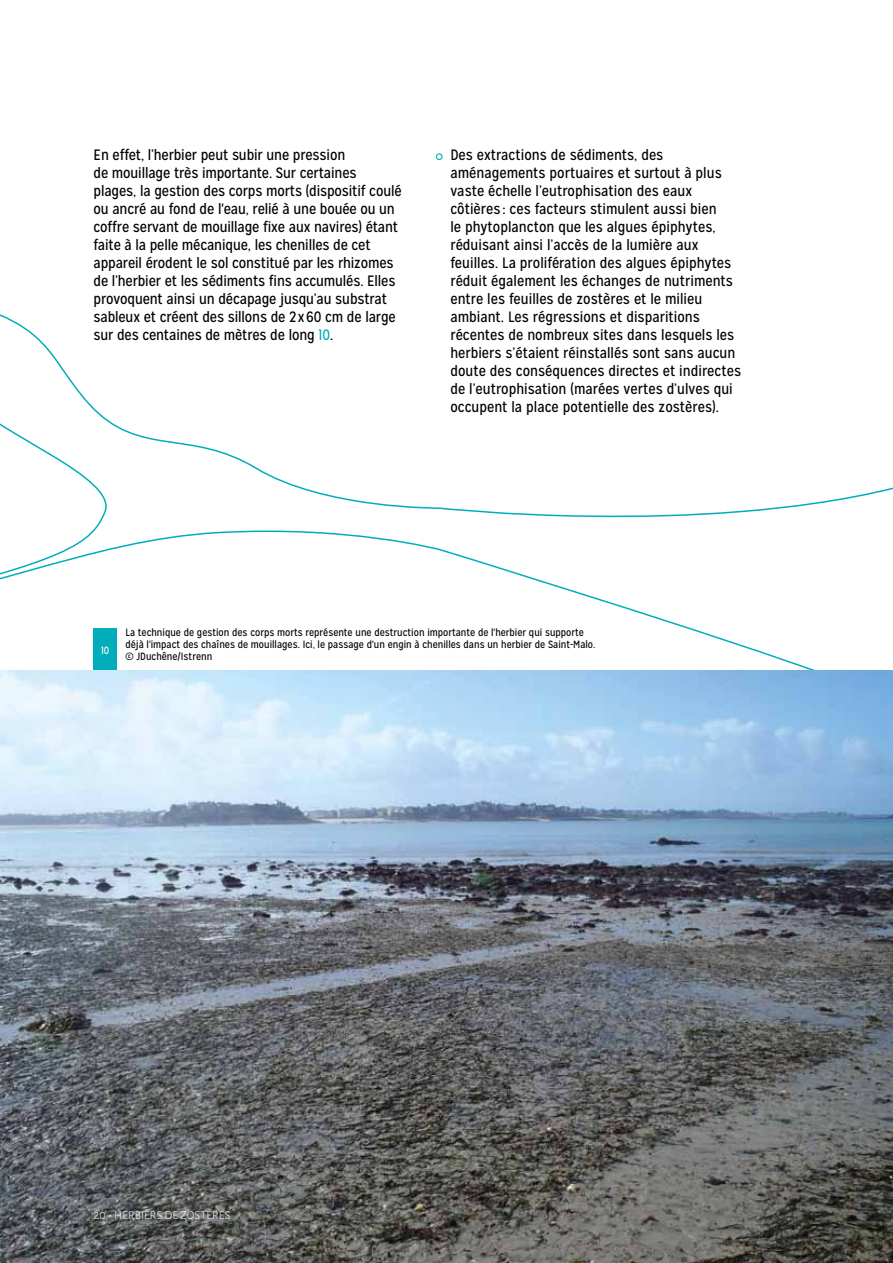
<style>
.page{position:relative;width:893px;height:1263px;background:#fff}
.page>*{position:absolute;margin:0;border:0;box-sizing:border-box;transform-origin:0 0}
.t1{font:15px/18px "Mission Gothic";color:#000}
.t2{font:300 12px "Alegreya Sans SC";letter-spacing:.015em;color:#fff}
.t3{font:10.5px/12px "Mission Gothic";color:#000}
.t4{font:10.5px "Mission Gothic";color:#fff}
.s1{color:#00adba}
.s2{font-weight:700}
</style>
<div class="page">
<div style="left:436px;top:153px;width:7px;height:7px;border:1px solid #00adba;border-radius:50%"></div>
<svg style="left:118px;top:426px;width:775px;height:92px"></svg>
<svg style="left:0;top:314px;width:118px;height:211px"></svg>
<svg style="left:0;top:525px;width:849px;height:146px"></svg>
<img style="left:0;top:671px;width:893px;height:592px">
<p class="t1" style="left:94px;top:146px;width:310px">En effet, l’herbier peut subir une pression<br>de mouillage très importante. Sur certaines plages, la gestion des corps morts (dispositif coulé ou ancré au fond de l'eau, relié à une bouée ou un coffre servant de mouillage fixe aux navires) étant faite à la pelle mécanique, les chenilles de cet appareil érodent le sol constitué par les rhizomes de l’herbier et les sédiments fins accumulés. Elles provoquent ainsi un décapage jusqu’au substrat sableux et créent des sillons de 2x60 cm de large sur des centaines de mètres de long <span class="s1">10</span>.</p>
<p class="t1" style="left:450px;top:146px;width:292px">Des extractions de sédiments, des aménagements portuaires et surtout à plus vaste échelle l’eutrophisation des eaux côtières : ces facteurs stimulent aussi bien<br>le phytoplancton que les algues épiphytes, réduisant ainsi l’accès de la lumière aux feuilles. La prolifération des algues épiphytes réduit également les échanges de nutriments entre les feuilles de zostères et le milieu ambiant. Les régressions et disparitions récentes de nombreux sites dans lesquels les herbiers s’étaient réinstallés sont sans aucun doute des conséquences directes et indirectes de l’eutrophisation (marées vertes d’ulves qui occupent la place potentielle des zostères).</p>
<p class="t4" style="left:101px;top:644px;width:10px">10</p>
<p class="t3" style="left:125px;top:626px;width:471px">La technique de gestion des corps morts représente une destruction importante de l'herbier qui supporte déjà l'impact des chaînes de mouillages. Ici, le passage d'un engin à chenilles dans un herbier de Saint-Malo. © JDuchêne/Istrenn</p>
<p class="t2" style="left:94px;top:1207px;width:138px">20 <span class="s2">-</span> HERBIERS de ZOSTÈRES</p>
</div>
